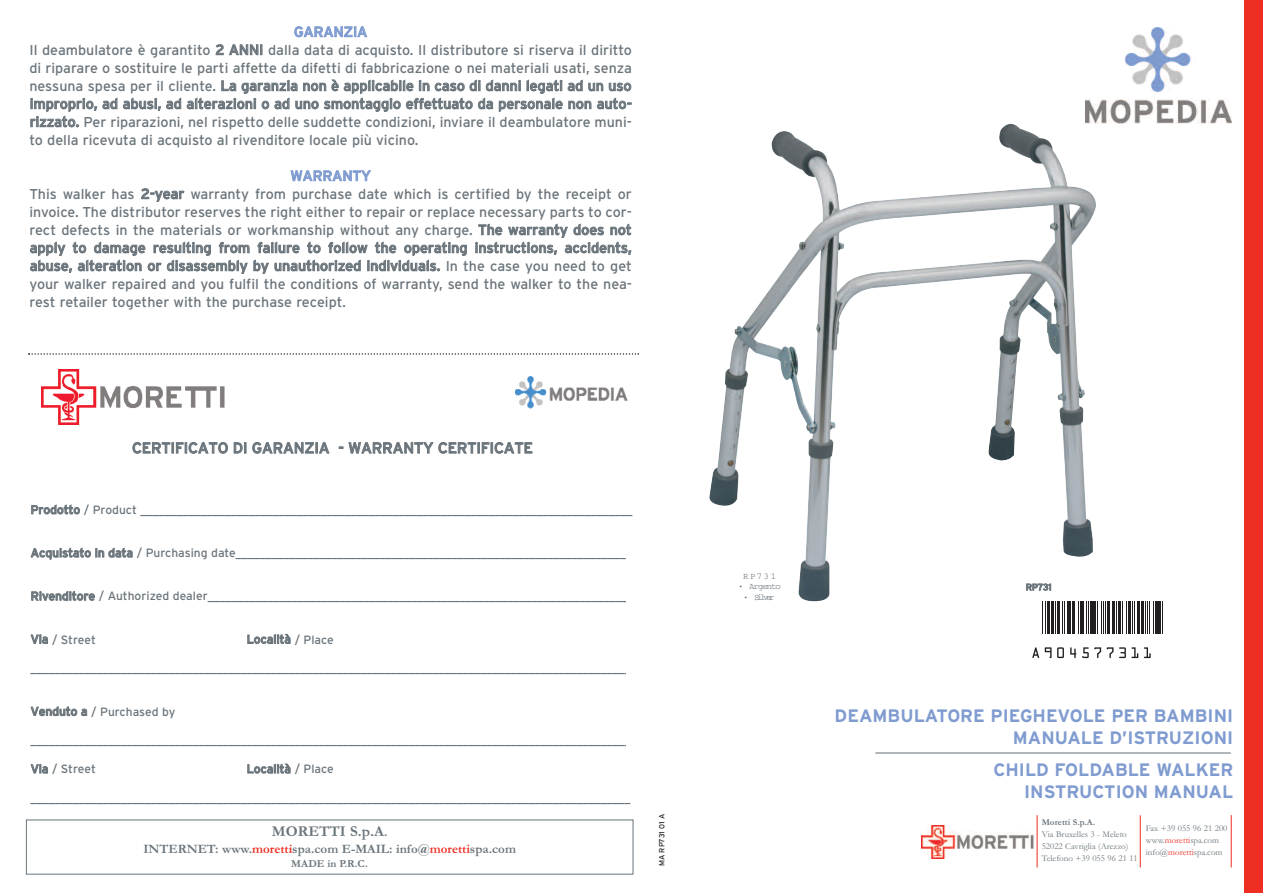
<style>
.page{position:relative;width:1263px;height:893px;background:#fff}
.page>*{position:absolute;margin:0;border:0;box-sizing:border-box;transform-origin:0 0}
.t1{font:700 18px/21.6px "Interstate";color:#7f9bd0;text-align:right}
.t2{font:700 15.15px "Garamond";color:#6a747b}
.t3{font:15px "Interstate";color:#6a747b}
.t4{font:14.25px/18px "Interstate";color:#6a747b;text-align:justify}
.t5{font:14.25px "Interstate";letter-spacing:-.005em;color:#7f9bd0}
.t6{font:700 13.05px "Garamond";color:#6a747b}
.t7{font:12px "Interstate";color:#6a747b}
.t8{font:700 10.8px "Garamond";color:#6a747b}
.t9{font:9px/12px "Garamond";color:#6a747b}
.t10{font:9px "Courier";letter-spacing:-.11em;color:#6a747b}
.t11{font:700 9px "Garamond";color:#6a747b}
.t12{font:9px "Interstate";letter-spacing:-.01em;color:#6a747b}
.t13{font:7.5px "Interstate";color:#231f20}
.s1{font-size:13.5px}
.s2{font-size:13.05px}
.s3{color:#ee2e22}
</style>
<div class="page">
<img style="left:709px;top:118px;width:387px;height:484px">
<img style="left:922px;top:825px;width:112px;height:34px">
<hr style="left:1037px;top:815px;width:1px;height:52px;background:#ee2e22">
<hr style="left:1140px;top:815px;width:1px;height:52px;background:#ee2e22">
<hr style="left:1231px;top:815px;width:1px;height:52px;background:#ee2e22">
<hr style="left:875px;top:752px;width:356px;height:1px;background:#6a747b">
<img style="left:1086px;top:27px;width:145px;height:96px">
<div style="left:1244px;top:0;width:19px;height:893px;background:#ee2e22"></div>
<div style="left:1025px;top:595px;width:143px;height:69px;background:#fff"></div>
<svg style="left:1032px;top:647px;width:7px;height:11px"></svg>
<svg style="left:1045px;top:647px;width:6px;height:11px"></svg>
<svg style="left:1057px;top:647px;width:7px;height:11px"></svg>
<svg style="left:1070px;top:647px;width:6px;height:11px"></svg>
<svg style="left:1082px;top:647px;width:19px;height:11px"></svg>
<svg style="left:1107px;top:647px;width:6px;height:11px"></svg>
<svg style="left:1119px;top:647px;width:19px;height:11px"></svg>
<svg style="left:1144px;top:647px;width:7px;height:11px"></svg>
<hr style="left:1042px;top:600px;width:1px;height:33px;background:#231f20">
<hr style="left:1045px;top:600px;width:1px;height:33px;background:#231f20">
<hr style="left:1047px;top:600px;width:3px;height:33px;background:#231f20">
<hr style="left:1051px;top:600px;width:3px;height:33px;background:#231f20">
<hr style="left:1055px;top:600px;width:1px;height:33px;background:#231f20">
<hr style="left:1057px;top:600px;width:2px;height:33px;background:#231f20">
<hr style="left:1062px;top:600px;width:1px;height:33px;background:#231f20">
<hr style="left:1064px;top:600px;width:1px;height:33px;background:#231f20">
<hr style="left:1066px;top:600px;width:1px;height:33px;background:#231f20">
<hr style="left:1069px;top:600px;width:2px;height:33px;background:#231f20">
<hr style="left:1072px;top:600px;width:3px;height:33px;background:#231f20">
<hr style="left:1078px;top:600px;width:1px;height:33px;background:#231f20">
<hr style="left:1080px;top:600px;width:2px;height:33px;background:#231f20">
<hr style="left:1083px;top:600px;width:1px;height:33px;background:#231f20">
<hr style="left:1085px;top:600px;width:1px;height:33px;background:#231f20">
<hr style="left:1088px;top:600px;width:1px;height:33px;background:#231f20">
<hr style="left:1090px;top:600px;width:2px;height:33px;background:#231f20">
<hr style="left:1093px;top:600px;width:3px;height:33px;background:#231f20">
<hr style="left:1097px;top:600px;width:1px;height:33px;background:#231f20">
<hr style="left:1101px;top:600px;width:1px;height:33px;background:#231f20">
<hr style="left:1103px;top:600px;width:1px;height:33px;background:#231f20">
<hr style="left:1105px;top:600px;width:1px;height:33px;background:#231f20">
<hr style="left:1107px;top:600px;width:3px;height:33px;background:#231f20">
<hr style="left:1112px;top:600px;width:3px;height:33px;background:#231f20">
<hr style="left:1116px;top:600px;width:1px;height:33px;background:#231f20">
<hr style="left:1118px;top:600px;width:3px;height:33px;background:#231f20">
<hr style="left:1122px;top:600px;width:1px;height:33px;background:#231f20">
<hr style="left:1126px;top:600px;width:1px;height:33px;background:#231f20">
<hr style="left:1128px;top:600px;width:2px;height:33px;background:#231f20">
<hr style="left:1132px;top:600px;width:1px;height:33px;background:#231f20">
<hr style="left:1134px;top:600px;width:1px;height:33px;background:#231f20">
<hr style="left:1137px;top:600px;width:3px;height:33px;background:#231f20">
<hr style="left:1141px;top:600px;width:3px;height:33px;background:#231f20">
<hr style="left:1145px;top:600px;width:1px;height:33px;background:#231f20">
<hr style="left:1147px;top:600px;width:1px;height:33px;background:#231f20">
<hr style="left:1149px;top:600px;width:1px;height:33px;background:#231f20">
<hr style="left:1153px;top:600px;width:1px;height:33px;background:#231f20">
<hr style="left:1155px;top:600px;width:2px;height:33px;background:#231f20">
<hr style="left:1158px;top:600px;width:3px;height:33px;background:#231f20">
<hr style="left:1162px;top:600px;width:1px;height:33px;background:#231f20">
<img style="left:41px;top:370px;width:184px;height:55px">
<svg style="left:28px;top:353px;width:611px;height:2px"></svg>
<img style="left:516px;top:377px;width:112px;height:32px">
<p class="t5" style="left:294px;top:23px;width:75px">GARANZIA</p>
<p class="t4" style="left:29px;top:41px;width:604px">Il deambulatore è garantito 2 ANNI dalla data di acquisto. Il distributore si riserva il diritto di riparare o sostituire le parti affette da difetti di fabbricazione o nei materiali usati, senza nessuna spesa per il cliente. La garanzia non è applicabile in caso di danni legati ad un uso improprio, ad abusi, ad alterazioni o ad uno smontaggio effettuato da personale non auto&shy;rizzato. Per riparazioni, nel rispetto delle suddette condizioni, inviare il deambulatore muni&shy;to della ricevuta di acquisto al rivenditore locale più vicino.</p>
<p class="t5" style="left:290px;top:167px;width:82px">WARRANTY</p>
<p class="t4" style="left:29px;top:185px;width:604px">This walker has 2-year warranty from purchase date which is certified by the receipt or invoice. The distributor reserves the right either to repair or replace necessary parts to cor&shy;rect defects in the materials or workmanship without any charge. The warranty does not apply to damage resulting from failure to follow the operating instructions, accidents, abuse, alteration or disassembly by unauthorized individuals. In the case you need to get your walker repaired and you fulfil the conditions of warranty, send the walker to the nea&shy;rest retailer together with the purchase receipt<span class="s1">.</span></p>
<p class="t3" style="left:132px;top:439px;width:402px">CERTIFICATO DI GARANZIA - WARRANTY CERTIFICATE</p>
<p class="t7" style="left:31px;top:503px;width:603px">Prodotto / Product __________________________________________________________________________________</p>
<p class="t7" style="left:31px;top:546px;width:603px">Acquistato in data / Purchasing date__________________________________________________________________</p>
<p class="t7" style="left:31px;top:589px;width:605px">Rivenditore / Authorized dealer_______________________________________________________________________</p>
<p class="t7" style="left:31px;top:632px;width:67px">Via / Street</p>
<p class="t7" style="left:247px;top:632px;width:89px">Località / Place</p>
<p class="t7" style="left:30px;top:661px;width:601px">____________________________________________________________________________________________________</p>
<p class="t7" style="left:31px;top:704px;width:146px">Venduto a / Purchased by</p>
<p class="t7" style="left:30px;top:733px;width:602px">____________________________________________________________________________________________________</p>
<p class="t7" style="left:31px;top:762px;width:67px">Via / Street</p>
<p class="t7" style="left:247px;top:762px;width:89px">Località / Place</p>
<p class="t7" style="left:30px;top:791px;width:601px">____________________________________________________________________________________________________</p>
<p class="t2" style="left:272px;top:822px;width:117px">MORETTI S.p.A<span class="s2">.</span></p>
<p class="t6" style="left:143px;top:841px;width:374px">INTERNET: www.<span class="s3">moretti</span>spa.com E-MAIL: info@<span class="s3">moretti</span>spa.com</p>
<p class="t8" style="left:291px;top:857px;width:78px">MADE in P.R.C.</p>
<p class="t10" style="left:743px;top:573px;width:35px">RP731</p>
<p class="t10" style="left:738px;top:584px;width:44px">• Argento</p>
<p class="t10" style="left:743px;top:594px;width:33px">• Silver</p>
<p class="t12" style="left:1026px;top:582px;width:27px">RP731</p>
<p class="t1" style="left:835px;top:705px;width:400px">DEAMBULATORE PIEGHEVOLE PER BAMBINI<br>MANUALE D’ISTRUZIONI</p>
<p class="t1" style="left:993px;top:759px;width:241px">CHILD FOLDABLE WALKER<br>INSTRUCTION MANUAL</p>
<p class="t13" style="left:657px;top:866px;width:54px;rotate:-90deg">MA RP731 01 A</p>
<p class="t11" style="left:1042px;top:817px;width:55px">Moretti S.p.A.</p>
<p class="t9" style="left:1042px;top:828px;width:98px">Via Bruxelles 3 - Meleto<br>52022 Cavriglia (Arezzo)<br>Telefono +39 055 96 21 11</p>
<p class="t9" style="left:1146px;top:822px;width:83px">Fax +39 055 96 21 200 www.<span class="s3">moretti</span>spa.com info@<span class="s3">moretti</span>spa.com</p>
</div>
